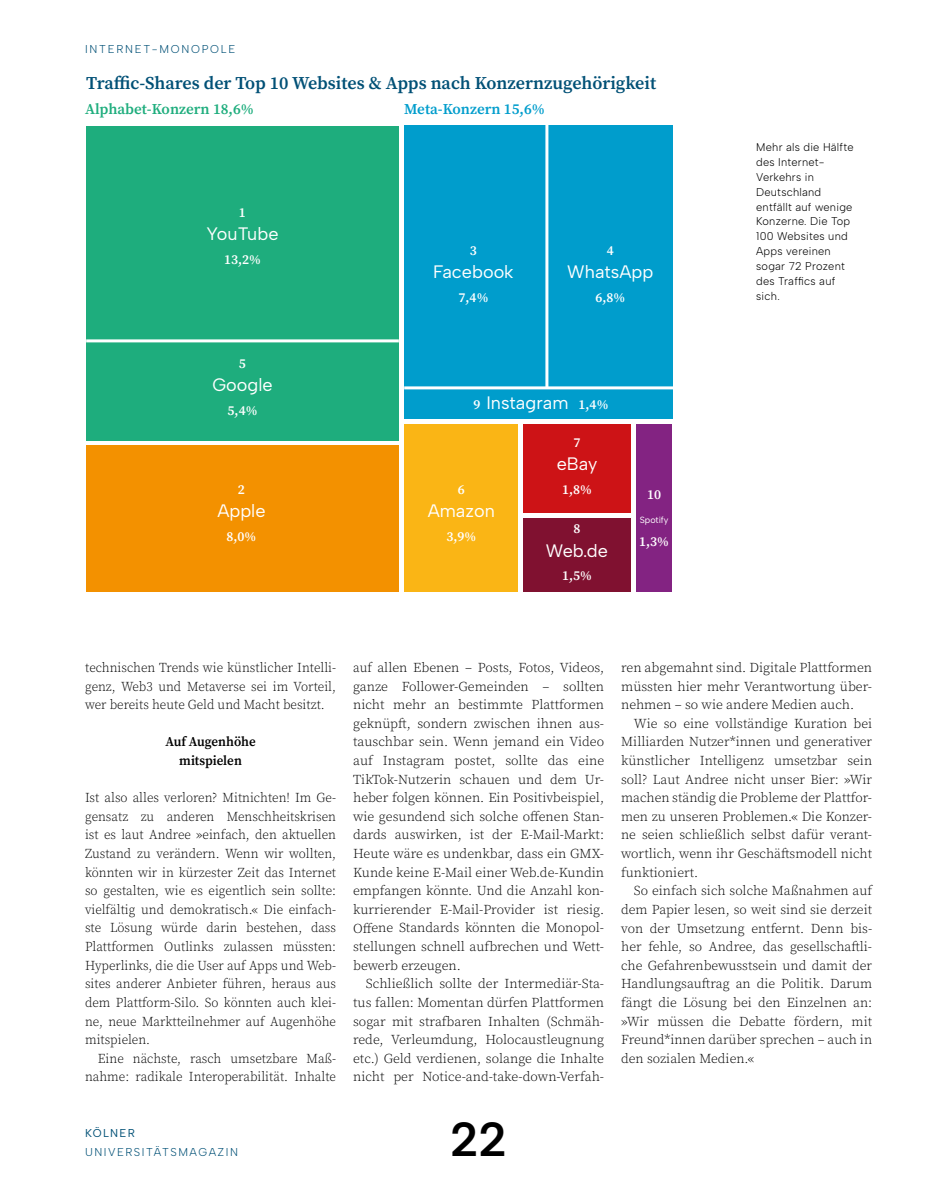
<style>
.page{position:relative;width:936px;height:1191px;background:#fff}
.page>*{position:absolute;margin:0;border:0;box-sizing:border-box;transform-origin:0 0}
.t1{font:600 48px "Albert Sans";color:#000}
.t2{font:18px "Albert Sans";color:#fff}
.t3{font:600 18px "Source Serif Pro";color:#005076}
.t4{font:600 15px "Source Serif Pro";color:#1ead7d}
.t5{font:600 15px "Source Serif Pro";color:#009dcc}
.t6{font:300 13.5px/18.6px "Source Serif Pro";color:#000;text-align:justify;scale:.96 1}
.t7{font:300 13.5px/18.6px "Source Serif Pro";color:#000;text-align:justify}
.t8{font:600 13.5px "Source Serif Pro";color:#fff}
.t9{font:600 13.5px/18.6px "Source Serif Pro";color:#000;text-align:center;scale:.96 1}
.t10{font:300 11.4px "Albert Sans";letter-spacing:.13em;color:#005076}
.t11{font:300 11.4px "Albert Sans";letter-spacing:.15em;color:#005076}
.t12{font:11.4px "Albert Sans";letter-spacing:.11em;color:#005076}
.t13{font:300 11.25px/14.9px "Albert Sans";letter-spacing:.02em;color:#000}
.t14{font:9px "Albert Sans";color:#fff}
.s1{font-family:"Source Serif Pro";font-weight:600;font-size:13.5px}
</style>
<div class="page">
<div style="left:86px;top:126px;width:313px;height:314px;background:#1ead7d"></div>
<div style="left:404px;top:126px;width:268px;height:293px;background:#009dcc"></div>
<div style="left:86px;top:446px;width:313px;height:146px;background:#f39100"></div>
<div style="left:404px;top:424px;width:114px;height:168px;background:#fab515"></div>
<div style="left:523px;top:424px;width:107px;height:89px;background:#cd1316"></div>
<div style="left:523px;top:518px;width:108px;height:74px;background:#801130"></div>
<div style="left:636px;top:424px;width:36px;height:168px;background:#832382"></div>
<hr style="left:86px;top:339px;width:313px;height:3px;background:#fff">
<hr style="left:404px;top:386px;width:312px;height:3px;background:#fff">
<hr style="left:545px;top:75px;width:3px;height:313px;background:#fff">
<p class="t11" style="left:85px;top:42px;width:152px">INTERNET-MONOPOLE</p>
<h2 class="t3" style="left:86px;top:71px;width:571px">Traffic-Shares der Top 10 Websites &amp; Apps nach Konzernzugehörigkeit</h2>
<p class="t4" style="left:85px;top:99px;width:170px">Alphabet-Konzern 18,6%</p>
<p class="t5" style="left:404px;top:99px;width:142px">Meta-Konzern 15,6%</p>
<p class="t8" style="left:239px;top:203px;width:9px">1</p>
<h2 class="t2" style="left:206px;top:223px;width:73px">YouTube</h2>
<p class="t8" style="left:224px;top:250px;width:38px">13,2%</p>
<p class="t8" style="left:239px;top:354px;width:9px">5</p>
<h2 class="t2" style="left:212px;top:374px;width:62px">Google</h2>
<p class="t8" style="left:227px;top:401px;width:31px">5,4%</p>
<p class="t8" style="left:238px;top:480px;width:9px">2</p>
<h2 class="t2" style="left:217px;top:500px;width:50px">Apple</h2>
<p class="t8" style="left:226px;top:527px;width:31px">8,0%</p>
<p class="t8" style="left:470px;top:241px;width:9px">3</p>
<h2 class="t2" style="left:433px;top:261px;width:82px">Facebook</h2>
<p class="t8" style="left:458px;top:288px;width:31px">7,4%</p>
<p class="t8" style="left:606px;top:241px;width:9px">4</p>
<h2 class="t2" style="left:567px;top:261px;width:87px">WhatsApp</h2>
<p class="t8" style="left:595px;top:288px;width:31px">6,8%</p>
<h2 class="t2" style="left:473px;top:392px;width:136px"><span class="s1">9</span> Instagram <span class="s1">1,4%</span></h2>
<p class="t8" style="left:457px;top:480px;width:9px">6</p>
<h2 class="t2" style="left:427px;top:500px;width:69px">Amazon</h2>
<p class="t8" style="left:446px;top:527px;width:31px">3,9%</p>
<p class="t8" style="left:573px;top:433px;width:9px">7</p>
<h2 class="t2" style="left:556px;top:453px;width:42px">eBay</h2>
<p class="t8" style="left:562px;top:480px;width:31px">1,8%</p>
<p class="t8" style="left:573px;top:519px;width:9px">8</p>
<h2 class="t2" style="left:545px;top:539px;width:64px">Web.de</h2>
<p class="t8" style="left:562px;top:566px;width:31px">1,5%</p>
<p class="t8" style="left:647px;top:485px;width:16px">10</p>
<p class="t14" style="left:639px;top:514px;width:30px">Spotify</p>
<p class="t8" style="left:639px;top:532px;width:31px">1,3%</p>
<p class="t13" style="left:756px;top:140px;width:99px">Mehr als die Hälfte des Internet-<br>Verkehrs in<br>Deutschland entfällt auf wenige<br>Konzerne. Die Top<br>100 Websites und<br>Apps vereinen sogar 72 Prozent des Traffics auf sich.</p>
<p class="t6" style="left:85px;top:658px;width:263px">technischen Trends wie künstlicher Intelli&shy;genz, Web3 und Metaverse sei im Vorteil, wer bereits heute Geld und Macht besitzt.</p>
<p class="t9" style="left:165px;top:732px;width:96px">Auf Augenhöhe mitspielen</p>
<p class="t6" style="left:85px;top:788px;width:263px">Ist also alles verloren? Mitnichten! Im Ge&shy;gensatz zu anderen Menschheitskrisen ist es laut Andree »einfach, den aktuellen Zustand zu verändern. Wenn wir wollten, könnten wir in kürzester Zeit das Internet so gestalten, wie es eigentlich sein sollte: vielfältig und demokratisch.« Die einfach&shy;ste Lösung würde darin bestehen, dass Plattformen Outlinks zulassen müssten:<br>Hyperlinks, die die User auf Apps und Web&shy;sites anderer Anbieter führen, heraus aus dem Plattform-Silo. So könnten auch klei&shy;ne, neue Marktteilnehmer auf Augenhöhe mitspielen.</p>
<p class="t6" style="left:85px;top:1049px;width:263px;text-align:right">Eine nächste, rasch umsetzbare Maß&shy;nahme: radikale Interoperabilität. Inhalte</p>
<p class="t12" style="left:85px;top:1126px;width:51px">KÖLNER</p>
<p class="t10" style="left:85px;top:1144px;width:154px">UNIVERSITÄTSMAGAZIN</p>
<p class="t6" style="left:353px;top:658px;width:263px">auf allen Ebenen – Posts, Fotos, Videos, ganze Follower-Gemeinden – sollten nicht mehr an bestimmte Plattformen geknüpft, sondern zwischen ihnen aus&shy;tauschbar sein. Wenn jemand ein Video auf Instagram postet, sollte das eine TikTok-Nutzerin schauen und dem Ur&shy;heber folgen können. Ein Positivbeispiel, wie gesundend sich solche offenen Stan&shy;dards auswirken, ist der E-Mail-Markt:<br>Heute wäre es undenkbar, dass ein GMX-Kunde keine E-Mail einer Web.de-Kundin empfangen könnte. Und die Anzahl kon&shy;kurrierender E-Mail-Provider ist riesig.<br>Offene Standards könnten die Monopol&shy;stellungen schnell aufbrechen und Wett&shy;bewerb erzeugen.</p>
<p class="t7" style="left:353px;top:974px;width:252px;text-indent:13px">Schließlich sollte der Intermediär-Sta&shy;tus fallen: Momentan dürfen Plattformen sogar mit strafbaren Inhalten (Schmäh&shy;rede, Verleumdung, Holocaustleugnung etc.) Geld verdienen, solange die Inhalte nicht per Notice-and-take-down-Verfah-</p>
<h1 class="t1" style="left:450px;top:1109px;width:59px">22</h1>
<p class="t7" style="left:621px;top:658px;width:252px">ren abgemahnt sind. Digitale Plattformen müssten hier mehr Verantwortung über&shy;nehmen – so wie andere Medien auch.</p>
<p class="t7" style="left:621px;top:714px;width:252px;text-indent:13px">Wie so eine vollständige Kuration bei Milliarden Nutzer*innen und generativer künstlicher Intelligenz umsetzbar sein soll? Laut Andree nicht unser Bier: »Wir machen ständig die Probleme der Plattfor&shy;men zu unseren Problemen.« Die Konzer&shy;ne seien schließlich selbst dafür verant&shy;wortlich, wenn ihr Geschäftsmodell nicht funktioniert.</p>
<p class="t7" style="left:621px;top:881px;width:252px;text-indent:13px">So einfach sich solche Maßnahmen auf dem Papier lesen, so weit sind sie derzeit von der Umsetzung entfernt. Denn bis&shy;her fehle, so Andree, das gesellschaftli&shy;che Gefahrenbewusstsein und damit der Handlungsauftrag an die Politik. Darum fängt die Lösung bei den Einzelnen an: »Wir müssen die Debatte fördern, mit Freund*innen darüber sprechen – auch in den sozialen Medien.«</p>
</div>
